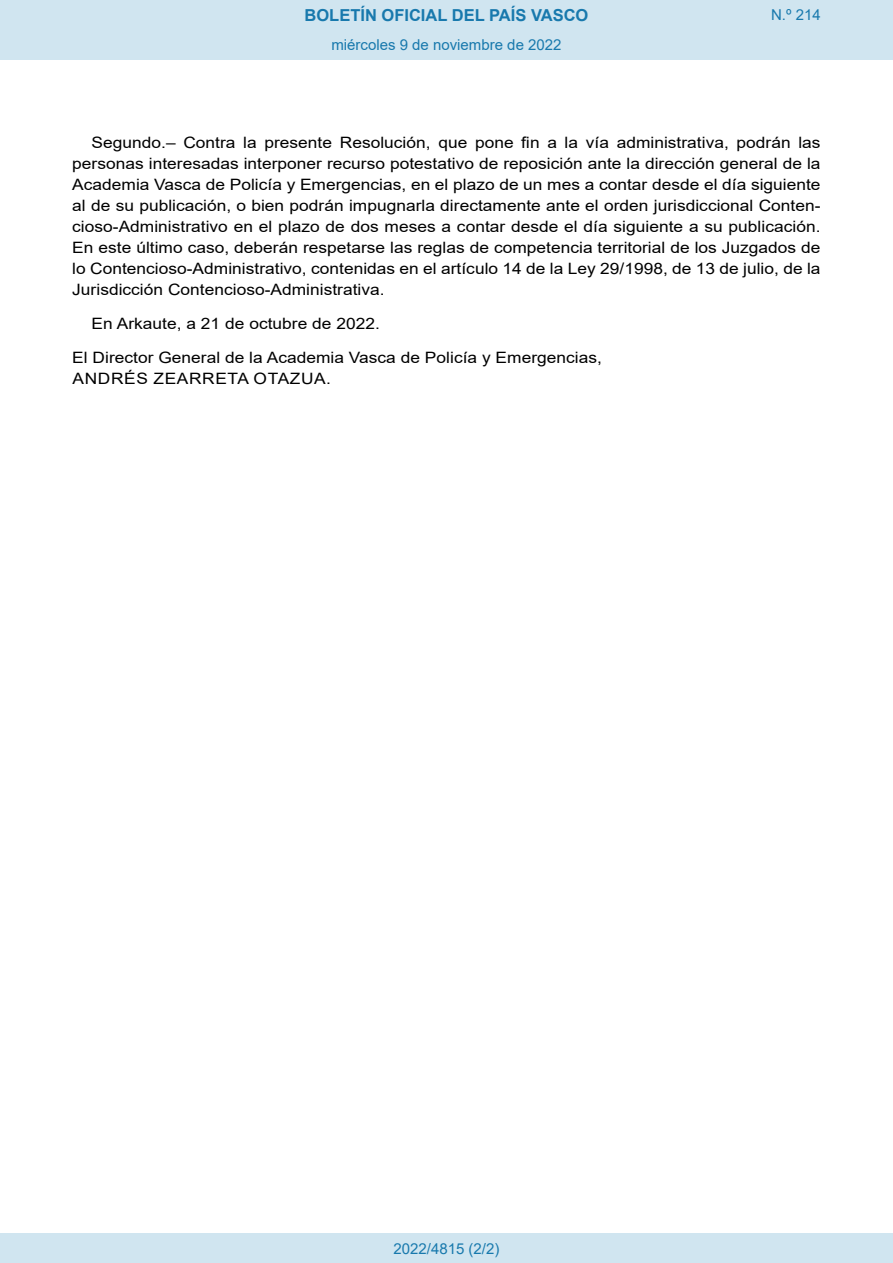
<style>
.page{position:relative;width:893px;height:1263px;background:#fff}
.page>*{position:absolute;margin:0;border:0;box-sizing:border-box;transform-origin:0 0}
.t1{font:700 16.5px "Arial";color:#1879ad}
.BOPVDetalle{font:15.6px/21px "Arial";color:#000;text-align:justify;scale:1.11 1}
.BOPVFirmaPuesto{font:15.6px "Arial";color:#000;scale:1.11 1}
.BOPVFirmaLugFec{font:15.6px "Arial";color:#000;scale:1.11 1}
.BOPVFirmaNombre{font:15.6px "Arial";letter-spacing:.035em;color:#000;scale:1.11 1}
.Paginacion_Centro{font:15px "Arial";color:#1879ad}
</style>
<div class="page">
<div style="left:0;top:0;width:893px;height:60px;background:#d0e5f0"></div>
<div style="left:0;top:1233px;width:893px;height:30px;background:#d0e5f0"></div>
<p class="t1" style="left:305px;top:3px;width:285px">BOLETÍN OFICIAL DEL PAÍS VASCO</p>
<p class="Paginacion_Centro" style="left:331px;top:35px;width:232px">miércoles 9 de noviembre de 2022</p>
<p class="Paginacion_Centro" style="left:771px;top:5px;width:51px">N.º 214</p>
<p class="BOPVDetalle" style="left:72px;top:132px;width:676px;text-indent:19px">Segundo.– Contra la presente Resolución, que pone fin a la vía administrativa, podrán las personas interesadas interponer recurso potestativo de reposición ante la dirección general de la Academia Vasca de Policía y Emergencias, en el plazo de un mes a contar desde el día siguiente al de su publicación, o bien podrán impugnarla directamente ante el orden jurisdiccional Conten&shy;cioso-Administrativo en el plazo de dos meses a contar desde el día siguiente a su publicación.<br>En este último caso, deberán respetarse las reglas de competencia territorial de los Juzgados de lo Contencioso-Administrativo, contenidas en el artículo 14 de la Ley 29/1998, de 13 de julio, de la Jurisdicción Contencioso-Administrativa.</p>
<p class="BOPVFirmaLugFec" style="left:92px;top:313px;width:261px">En Arkaute, a 21 de octubre de 2022.</p>
<p class="BOPVFirmaPuesto" style="left:72px;top:346px;width:479px">El Director General de la Academia Vasca de Policía y Emergencias,</p>
<p class="BOPVFirmaNombre" style="left:73px;top:367px;width:234px">ANDRÉS ZEARRETA OTAZUA.</p>
<p class="Paginacion_Centro" style="left:393px;top:1238px;width:107px">2022/4815 (2/2)</p>
</div>
